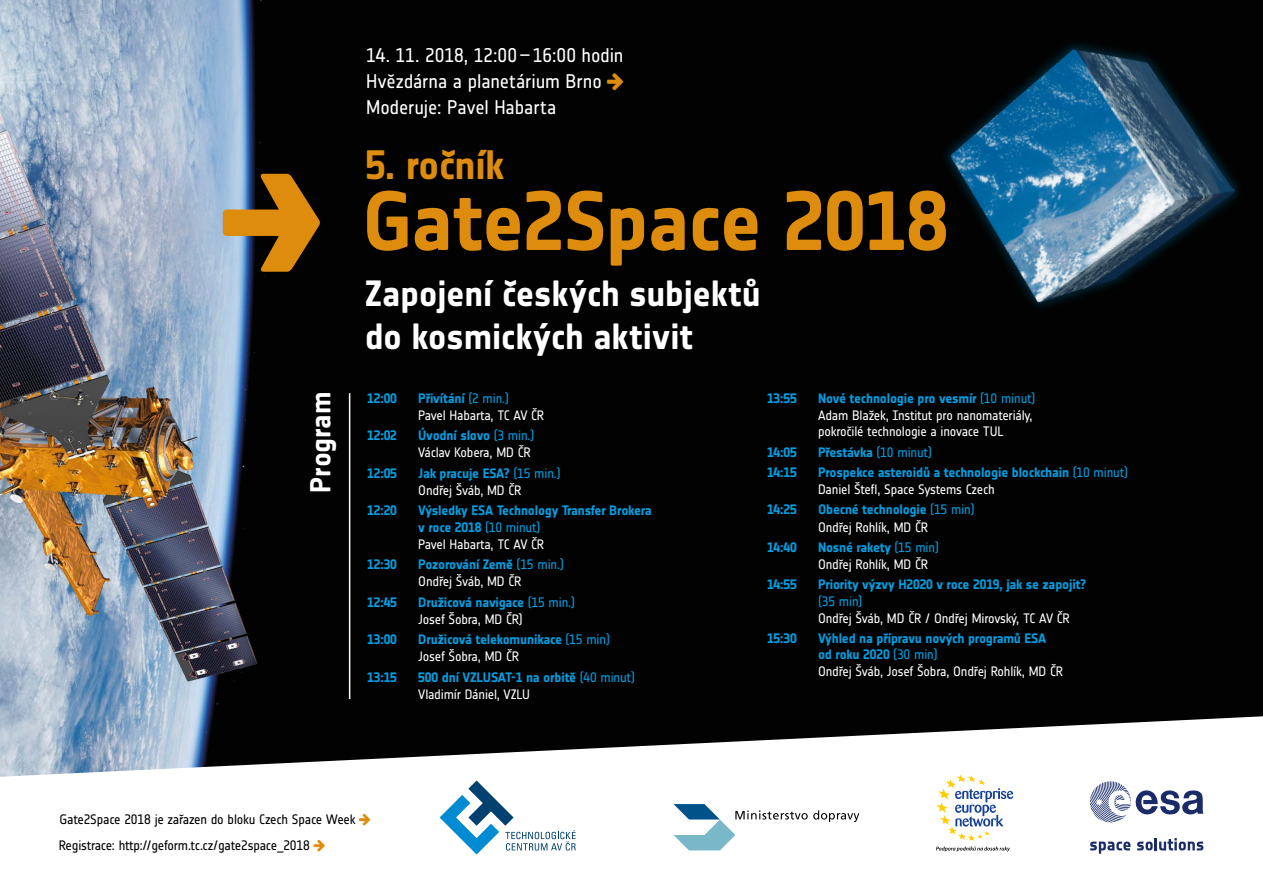
<style>
.page{position:relative;width:1263px;height:893px;background:#fff}
.page>*{position:absolute;margin:0;border:0;box-sizing:border-box;transform-origin:0 0}
.t1{font:700 213px "Notes Esa";color:#de8c0d}
.t2{font:700 82.5px "Notes Esa";letter-spacing:-.015em;color:#de8c0d}
.t3{font:700 40.5px "Notes Esa";letter-spacing:-.01em;color:#de8c0d}
.t4{font:700 36px/43.2px "Notes Esa";letter-spacing:-.005em;color:#fff}
.t5{font:700 28.5px "Notes Esa";letter-spacing:-.005em;color:#fff}
.t6{font:19.5px/25.5px "Notes Esa";letter-spacing:-.005em;color:#fff}
.t7{font:700 13.5px/17.1px "Notes Esa";letter-spacing:-.015em;color:#009fe3}
.t8{font:13.5px/17.1px "Notes Esa";letter-spacing:-.015em;color:#fff}
.t9{font:13.5px "Notes Esa";letter-spacing:-.015em;color:#000}
.t10{font:13.5px "Notes Esa";color:#009fe3}
.s1{font-weight:700;color:#009fe3}
.s2{color:#009fe3}
.s3{font-weight:400}
.s4{font-weight:400;color:#fff}
</style>
<div class="page">
<img style="left:0;top:0;width:1263px;height:716px">
<svg style="left:0;top:716px;width:1263px;height:139px"></svg>
<hr style="left:349px;top:393px;width:1px;height:306px;background:#fff">
<div style="left:915px;top:0;width:348px;height:333px;background:#020202"></div>
<img style="left:930px;top:14px;width:319px;height:304px">
<svg style="left:673px;top:804px;width:186px;height:46px"></svg>
<svg style="left:936px;top:775px;width:77px;height:77px"></svg>
<svg style="left:440px;top:780px;width:136px;height:74px"></svg>
<svg style="left:1090px;top:842px;width:40px;height:12px"></svg>
<svg style="left:1137px;top:838px;width:66px;height:12px"></svg>
<svg style="left:1090px;top:781px;width:113px;height:41px"></svg>
<svg style="left:607px;top:73px;width:16px;height:17px"></svg>
<svg style="left:359px;top:813px;width:11px;height:12px"></svg>
<svg style="left:314px;top:840px;width:11px;height:12px"></svg>
<h1 class="t1" style="left:212px;top:100px;width:121px">→</h1>
<h3 class="t6" style="left:366px;top:43px;width:259px">14. 11. 2018, 12:00–16:00 hodin<br>Hvězdárna a planetárium Brno<br>Moderuje: Pavel Habarta</h3>
<h3 class="t3" style="left:365px;top:141px;width:140px">5. ročník</h3>
<h2 class="t2" style="left:362px;top:173px;width:587px">Gate2Space 2018</h2>
<h3 class="t4" style="left:365px;top:272px;width:397px">Zapojení českých subjektů do kosmických aktivit</h3>
<h3 class="t5" style="left:304px;top:493px;width:103px;rotate:-90deg">Program</h3>
<p class="t7" style="left:367px;top:390px;width:31px">12:00</p>
<p class="t8" style="left:418px;top:390px;width:128px"><span class="s1">Přivítání</span> <span class="s2">(2 min.)<br></span>Pavel Habarta, TC AV ČR</p>
<p class="t7" style="left:367px;top:427px;width:31px">12:02</p>
<p class="t8" style="left:418px;top:427px;width:118px"><span class="s1">Úvodní slovo</span> <span class="s2">(3 min.)<br></span>Václav Kobera, MD ČR</p>
<p class="t7" style="left:367px;top:465px;width:31px">12:05</p>
<p class="t8" style="left:418px;top:465px;width:144px"><span class="s1">Jak pracuje ESA?</span> <span class="s2">(15 min.)<br></span>Ondřej Šváb, MD ČR</p>
<p class="t7" style="left:367px;top:502px;width:31px">12:20</p>
<p class="t7" style="left:418px;top:502px;width:235px;line-height:16.6px">Výsledky ESA Technology Transfer Brokera v roce 2018 <span class="s3">(10 minut)<br></span><span class="s4">Pavel Habarta, TC AV ČR</span></p>
<p class="t7" style="left:367px;top:556px;width:31px">12:30</p>
<p class="t8" style="left:418px;top:556px;width:147px"><span class="s1">Pozorování Země</span> <span class="s2">(15 min.)<br></span>Ondřej Šváb, MD ČR</p>
<p class="t7" style="left:367px;top:593px;width:31px">12:45</p>
<p class="t7" style="left:418px;top:593px;width:158px">Družicová navigace <span class="s3">(15 min.)<br></span><span class="s4">Josef Šobra, MD ČR)</span></p>
<p class="t7" style="left:367px;top:631px;width:31px">13:00</p>
<p class="t7" style="left:418px;top:631px;width:193px">Družicová telekomunikace <span class="s3">(15 min)<br></span><span class="s4">Josef Šobra, MD ČR</span></p>
<p class="t7" style="left:367px;top:668px;width:31px">13:15</p>
<p class="t7" style="left:418px;top:668px;width:218px">500 dní VZLUSAT-1 na orbitě <span class="s3">(40 minut)<br></span><span class="s4">Vladimír Dániel, VZLU</span></p>
<p class="t9" style="left:60px;top:811px;width:297px">Gate2Space 2018 je zařazen do bloku Czech Space Week</p>
<p class="t9" style="left:59px;top:838px;width:253px">Registrace: http://geform.tc.cz/gate2space_2018</p>
<p class="t7" style="left:767px;top:390px;width:31px">13:55</p>
<p class="t8" style="left:818px;top:390px;width:219px;line-height:16.6px"><span class="s1">Nové technologie pro vesmír</span> <span class="s2">(10 minut)<br></span>Adam Blažek, Institut pro nanomateriály, pokročilé technologie a inovace TUL</p>
<p class="t7" style="left:767px;top:443px;width:31px">14:05</p>
<p class="t7" style="left:818px;top:443px;width:115px">Přestávka <span class="s3">(10 minut)</span></p>
<p class="t7" style="left:767px;top:464px;width:31px">14:15</p>
<p class="t7" style="left:818px;top:464px;width:311px">Prospekce asteroidů a technologie blockchain <span class="s3">(10 minut)<br></span><span class="s4">Daniel Štefl, Space Systems Czech</span></p>
<p class="t7" style="left:767px;top:501px;width:31px">14:25</p>
<p class="t7" style="left:818px;top:501px;width:158px">Obecné technologie <span class="s3">(15 min)<br></span><span class="s4">Ondřej Rohlík, MD ČR</span></p>
<p class="t7" style="left:767px;top:539px;width:31px">14:40</p>
<p class="t8" style="left:818px;top:539px;width:122px"><span class="s1">Nosné rakety</span> <span class="s2">(15 min)<br></span>Ondřej Rohlík, MD ČR</p>
<p class="t7" style="left:767px;top:576px;width:31px">14:55</p>
<p class="t7" style="left:818px;top:576px;width:270px">Priority výzvy H2020 v roce 2019, jak se zapojit?</p>
<p class="t10" style="left:818px;top:593px;width:46px">(35 min)</p>
<p class="t8" style="left:818px;top:610px;width:253px">Ondřej Šváb, MD ČR / Ondřej Mirovský, TC AV ČR</p>
<p class="t7" style="left:767px;top:630px;width:31px">15:30</p>
<p class="t7" style="left:818px;top:630px;width:247px;line-height:16.6px">Výhled na přípravu nových programů ESA od roku 2020 <span class="s3">(30 min)<br></span><span class="s4">Ondřej Šváb, Josef Šobra, Ondřej Rohlík, MD ČR</span></p>
</div>
